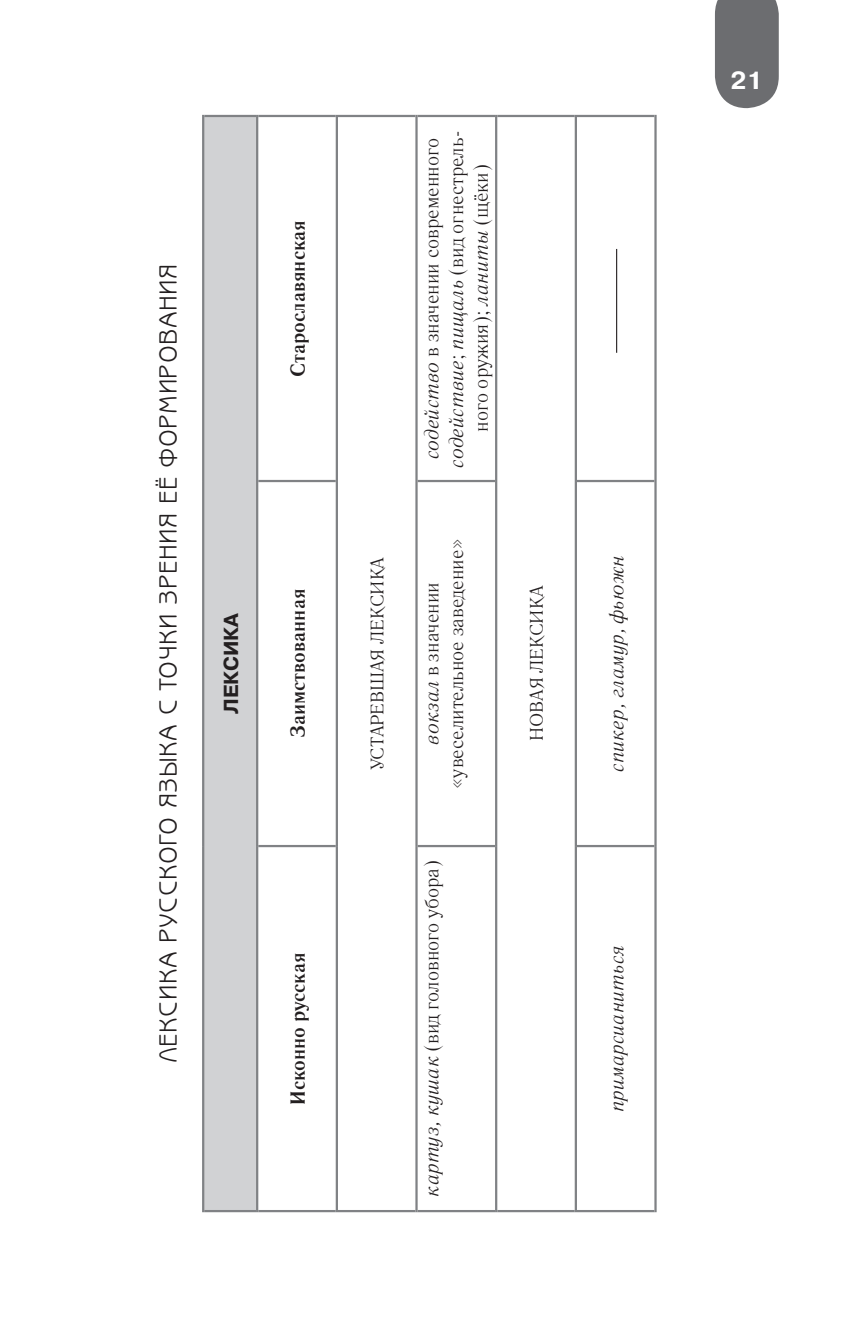
<style>
.page{position:relative;width:849px;height:1340px;background:#fff}
.page>*{position:absolute;margin:0;border:0;box-sizing:border-box;transform-origin:0 0}
.t1{font:24.75px "Benguiat Gothic C";letter-spacing:.1em;color:#231f20}
.t2{font:700 24.75px "Pragmatica C";color:#fff}
.t3{font:20.25px/24.8px "Literaturnaya C";color:#231f20;text-align:center}
.t4{font:700 20.25px "Literaturnaya C";color:#231f20}
.t5{font:italic 20.25px "Literaturnaya C";color:#231f20}
.t6{font:700 20.25px "Pragmatica C";color:#231f20}
.t7{font:18px "Literaturnaya C";color:#231f20}
.s1{font-style:italic}
</style>
<div class="page">
<div style="left:715px;top:0;width:63px;height:108px;background:#6c6d70"></div>
<div style="left:203px;top:116px;width:54px;height:1095px;background:#d1d2d4"></div>
<hr style="left:258px;top:1209px;width:77px;height:3px;background:#808285">
<hr style="left:258px;top:845px;width:77px;height:2px;background:#808285">
<hr style="left:258px;top:480px;width:77px;height:2px;background:#808285">
<hr style="left:258px;top:115px;width:77px;height:2px;background:#808285">
<hr style="left:335px;top:846px;width:3px;height:366px;background:#808285">
<hr style="left:338px;top:1209px;width:77px;height:3px;background:#808285">
<hr style="left:335px;top:481px;width:3px;height:365px;background:#808285">
<hr style="left:335px;top:115px;width:3px;height:366px;background:#808285">
<hr style="left:338px;top:115px;width:77px;height:2px;background:#808285">
<hr style="left:415px;top:846px;width:2px;height:366px;background:#808285">
<hr style="left:417px;top:1209px;width:78px;height:3px;background:#808285">
<hr style="left:415px;top:481px;width:2px;height:365px;background:#808285">
<hr style="left:417px;top:845px;width:78px;height:2px;background:#808285">
<hr style="left:415px;top:115px;width:2px;height:366px;background:#808285">
<hr style="left:417px;top:480px;width:78px;height:2px;background:#808285">
<hr style="left:417px;top:115px;width:78px;height:2px;background:#808285">
<hr style="left:495px;top:846px;width:2px;height:366px;background:#808285">
<hr style="left:497px;top:1209px;width:77px;height:3px;background:#808285">
<hr style="left:495px;top:481px;width:2px;height:365px;background:#808285">
<hr style="left:495px;top:115px;width:2px;height:366px;background:#808285">
<hr style="left:497px;top:115px;width:77px;height:2px;background:#808285">
<hr style="left:574px;top:846px;width:2px;height:366px;background:#808285">
<hr style="left:576px;top:1209px;width:78px;height:3px;background:#808285">
<hr style="left:574px;top:481px;width:2px;height:365px;background:#808285">
<hr style="left:576px;top:845px;width:78px;height:2px;background:#808285">
<hr style="left:574px;top:115px;width:2px;height:366px;background:#808285">
<hr style="left:576px;top:480px;width:78px;height:2px;background:#808285">
<hr style="left:576px;top:115px;width:78px;height:2px;background:#808285">
<hr style="left:654px;top:846px;width:2px;height:366px;background:#808285">
<hr style="left:654px;top:481px;width:2px;height:365px;background:#808285">
<hr style="left:654px;top:115px;width:2px;height:366px;background:#808285">
<hr style="left:202px;top:846px;width:2px;height:366px;background:#808285">
<hr style="left:204px;top:1209px;width:52px;height:3px;background:#808285">
<hr style="left:202px;top:481px;width:2px;height:365px;background:#808285">
<hr style="left:202px;top:115px;width:2px;height:366px;background:#808285">
<hr style="left:204px;top:115px;width:52px;height:2px;background:#808285">
<hr style="left:256px;top:846px;width:2px;height:366px;background:#808285">
<hr style="left:256px;top:481px;width:2px;height:365px;background:#808285">
<hr style="left:256px;top:115px;width:2px;height:366px;background:#808285">
<hr style="left:616px;top:249px;width:1px;height:104px;background:#231f20">
<p class="t1" style="left:154px;top:1062px;width:799px;rotate:-90deg">ЛЕКСИКА РУССКОГО ЯЗЫКА С ТОЧКИ ЗРЕНИЯ ЕЁ ФОРМИРОВАНИЯ</p>
<p class="t6" style="left:220px;top:714px;width:103px;rotate:-90deg">ЛЕКСИКА</p>
<p class="t4" style="left:285px;top:377px;width:158px;rotate:-90deg">Старославянская</p>
<p class="t4" style="left:285px;top:738px;width:151px;rotate:-90deg">Заимствованная</p>
<p class="t4" style="left:285px;top:1104px;width:154px;rotate:-90deg">Исконно русская</p>
<p class="t7" style="left:367px;top:770px;width:215px;rotate:-90deg">УСТАРЕВШАЯ ЛЕКСИКА</p>
<p class="t3" style="left:419px;top:467px;width:339px;rotate:-90deg"><span class="s1">содейство</span> в значении современного <span class="s1">содействие</span>; <span class="s1">пищаль</span> (вид огнестрель&shy;ного оружия); <span class="s1">ланиты</span> (щёки)</p>
<p class="t3" style="left:419px;top:789px;width:253px;rotate:-90deg"><span class="s1">вокзал</span> в значении «увеселительное заведение»</p>
<p class="t3" style="left:419px;top:1196px;width:337px;rotate:-90deg"><span class="s1">картуз, кушак</span> (вид головного убора)</p>
<p class="t7" style="left:526px;top:741px;width:157px;rotate:-90deg">НОВАЯ ЛЕКСИКА</p>
<p class="t5" style="left:605px;top:771px;width:218px;rotate:-90deg">спикер, гламур, фьюжн</p>
<p class="t5" style="left:605px;top:1112px;width:169px;rotate:-90deg">примарсианиться</p>
<p class="t2" style="left:730px;top:68px;width:34px">21</p>
</div>
